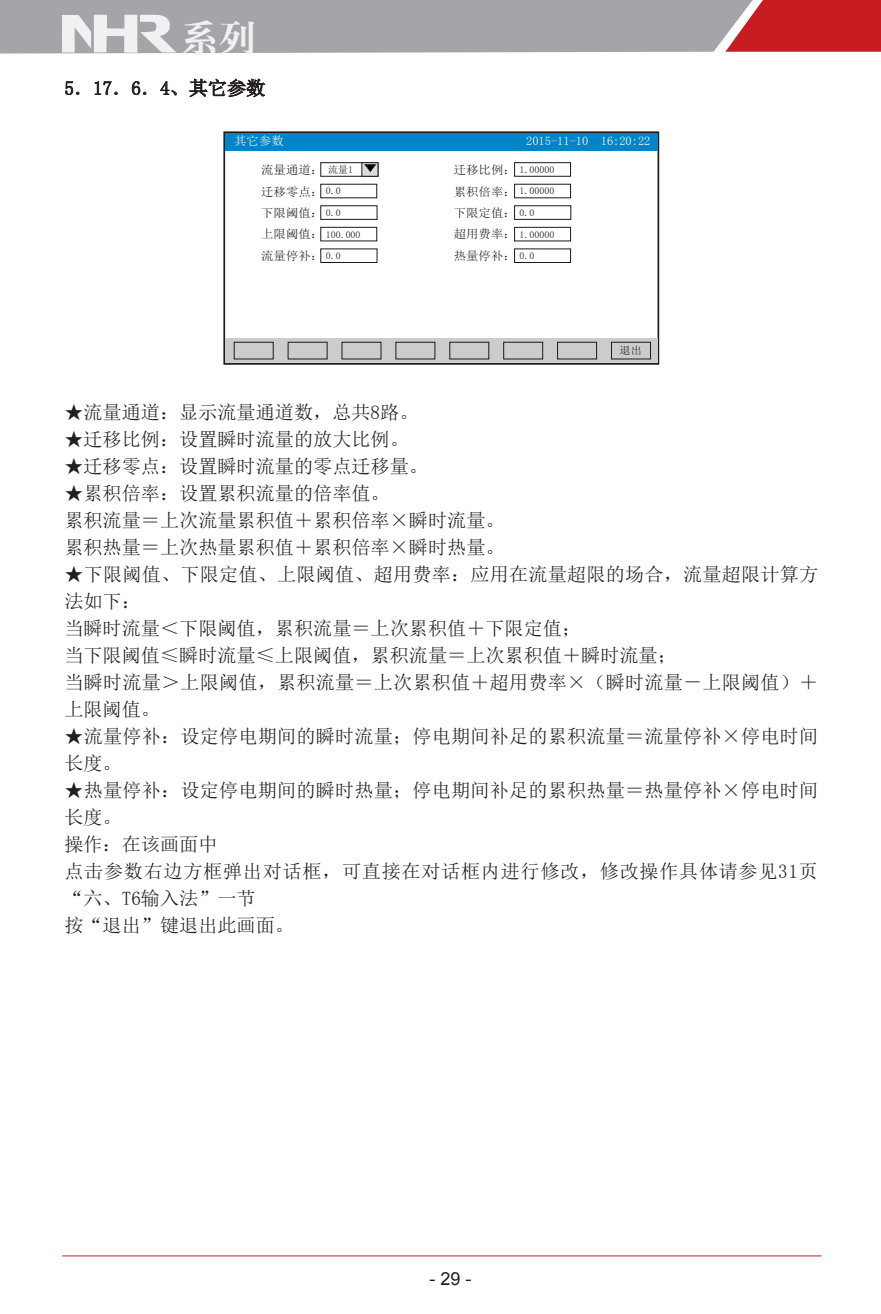
<style>
.page{position:relative;width:881px;height:1314px;background:#fff}
.page>*{position:absolute;margin:0;border:0;box-sizing:border-box;transform-origin:0 0}
.t1{font:38.02px "H Ya 4 gj";color:#f0f1f1}
.t2{font:19.12px/27px "Sim Sun";color:#231f20}
.t3{font:18px "Arial";color:#231f20}
.t4{font:11.92px "Sim Sun";color:#231f20;scale:1.04 1}
.t5{font:11.92px "Sim Sun";color:#fbf8f8;scale:1.04 1}
.t6{font:10.8px "Sim Sun";color:#231f20;scale:1.04 1}
.t7{font:9.45px "Sim Sun";color:#231f20;scale:1.04 1}
</style>
<div class="page">
<div style="left:223px;top:131px;width:436px;height:234px;border:2px solid #1e1b15"></div>
<div style="left:225px;top:338px;width:432px;height:25px;background:#cbcccd"></div>
<div style="left:234px;top:342px;width:39px;height:17px;border:1px solid #1e1b15"></div>
<div style="left:225px;top:133px;width:432px;height:18px;background:#0184c8"></div>
<div style="left:288px;top:342px;width:39px;height:17px;border:1px solid #1e1b15"></div>
<div style="left:341px;top:342px;width:40px;height:17px;border:1px solid #1e1b15"></div>
<div style="left:395px;top:342px;width:40px;height:17px;border:1px solid #1e1b15"></div>
<div style="left:449px;top:342px;width:40px;height:17px;border:1px solid #1e1b15"></div>
<div style="left:503px;top:342px;width:39px;height:17px;border:1px solid #1e1b15"></div>
<div style="left:557px;top:342px;width:39px;height:17px;border:1px solid #1e1b15"></div>
<div style="left:611px;top:342px;width:39px;height:17px;border:1px solid #1e1b15"></div>
<div style="left:320px;top:162px;width:58px;height:15px;border:1px solid #1e1b15"></div>
<div style="left:361px;top:162px;width:17px;height:15px;background:#dbdadb;border:1px solid #1e1b15"></div>
<svg style="left:364px;top:164px;width:12px;height:8px"></svg>
<div style="left:320px;top:205px;width:57px;height:15px;border:1px solid #1e1b15"></div>
<div style="left:514px;top:162px;width:56px;height:15px;border:1px solid #1e1b15"></div>
<div style="left:514px;top:205px;width:57px;height:15px;border:1px solid #1e1b15"></div>
<div style="left:320px;top:227px;width:57px;height:14px;border:1px solid #1e1b15"></div>
<div style="left:320px;top:249px;width:57px;height:14px;border:1px solid #1e1b15"></div>
<div style="left:514px;top:249px;width:56px;height:14px;border:1px solid #1e1b15"></div>
<div style="left:514px;top:227px;width:56px;height:14px;border:1px solid #1e1b15"></div>
<svg style="left:65px;top:81px;width:15px;height:14px"></svg>
<svg style="left:95px;top:81px;width:23px;height:14px"></svg>
<svg style="left:132px;top:81px;width:14px;height:14px"></svg>
<svg style="left:160px;top:81px;width:17px;height:15px"></svg>
<svg style="left:188px;top:78px;width:78px;height:19px"></svg>
<svg style="left:0;top:0;width:880px;height:54px;background:#b0999c"></svg>
<hr style="left:62px;top:1255px;width:759px;height:1px;background:#c61c22">
<h1 class="t1" style="left:180px;top:18px;width:78px">系列</h1>
<p class="t2" style="left:64px;top:74px;width:202px">5．17．6．4、其它参数</p>
<p class="t5" style="left:234px;top:135px;width:49px">其它参数</p>
<p class="t5" style="left:526px;top:135px;width:121px">2015-11-10 16:20:22</p>
<p class="t4" style="left:261px;top:164px;width:61px">流量通道：</p>
<p class="t4" style="left:453px;top:164px;width:61px">迁移比例：</p>
<p class="t4" style="left:261px;top:185px;width:61px">迁移零点：</p>
<p class="t4" style="left:453px;top:185px;width:61px">累积倍率：</p>
<p class="t4" style="left:261px;top:207px;width:61px">下限阈值：</p>
<p class="t4" style="left:453px;top:207px;width:61px">下限定值：</p>
<p class="t4" style="left:261px;top:228px;width:61px">上限阈值：</p>
<p class="t4" style="left:453px;top:228px;width:61px">超用费率：</p>
<p class="t4" style="left:261px;top:250px;width:61px">流量停补：</p>
<p class="t4" style="left:453px;top:250px;width:61px">热量停补：</p>
<p class="t7" style="left:328px;top:165px;width:25px">流量1</p>
<p class="t7" style="left:325px;top:208px;width:16px">0.0</p>
<p class="t7" style="left:519px;top:165px;width:35px">1.00000</p>
<p class="t7" style="left:519px;top:208px;width:16px">0.0</p>
<p class="t7" style="left:519px;top:186px;width:35px">1.00000</p>
<p class="t7" style="left:325px;top:186px;width:16px">0.0</p>
<p class="t7" style="left:325px;top:229px;width:35px">100.000</p>
<p class="t7" style="left:519px;top:229px;width:35px">1.00000</p>
<p class="t7" style="left:325px;top:251px;width:16px">0.0</p>
<p class="t7" style="left:519px;top:251px;width:16px">0.0</p>
<p class="t6" style="left:619px;top:345px;width:23px">退出</p>
<p class="t2" style="left:64px;top:398px;width:355px">★流量通道：显示流量通道数，总共8路。</p>
<p class="t2" style="left:64px;top:425px;width:346px">★迁移比例：设置瞬时流量的放大比例。</p>
<p class="t2" style="left:64px;top:452px;width:365px">★迁移零点：设置瞬时流量的零点迁移量。</p>
<p class="t2" style="left:64px;top:479px;width:441px">★累积倍率：设置累积流量的倍率值。<br>累积流量＝上次流量累积值＋累积倍率×瞬时流量。累积热量＝上次热量累积值＋累积倍率×瞬时热量。</p>
<p class="t2" style="left:64px;top:560px;width:755px">★下限阈值、下限定值、上限阈值、超用费率：应用在流量超限的场合，流量超限计算方法如下：<br>当瞬时流量＜下限阈值，累积流量＝上次累积值＋下限定值；<br>当下限阈值≤瞬时流量≤上限阈值，累积流量＝上次累积值＋瞬时流量；<br>当瞬时流量＞上限阈值，累积流量＝上次累积值＋超用费率×（瞬时流量－上限阈值）＋上限阈值。</p>
<p class="t2" style="left:64px;top:722px;width:755px">★流量停补：设定停电期间的瞬时流量；停电期间补足的累积流量＝流量停补×停电时间长度。</p>
<p class="t2" style="left:64px;top:776px;width:755px">★热量停补：设定停电期间的瞬时热量；停电期间补足的累积热量＝热量停补×停电时间长度。<br>操作：在该画面中<br>点击参数右边方框弹出对话框，可直接在对话框内进行修改，修改操作具体请参见31页“六、T6输入法”一节<br>按“退出”键退出此画面。</p>
<p class="t3" style="left:429px;top:1267px;width:44px">- 29 -</p>
</div>
